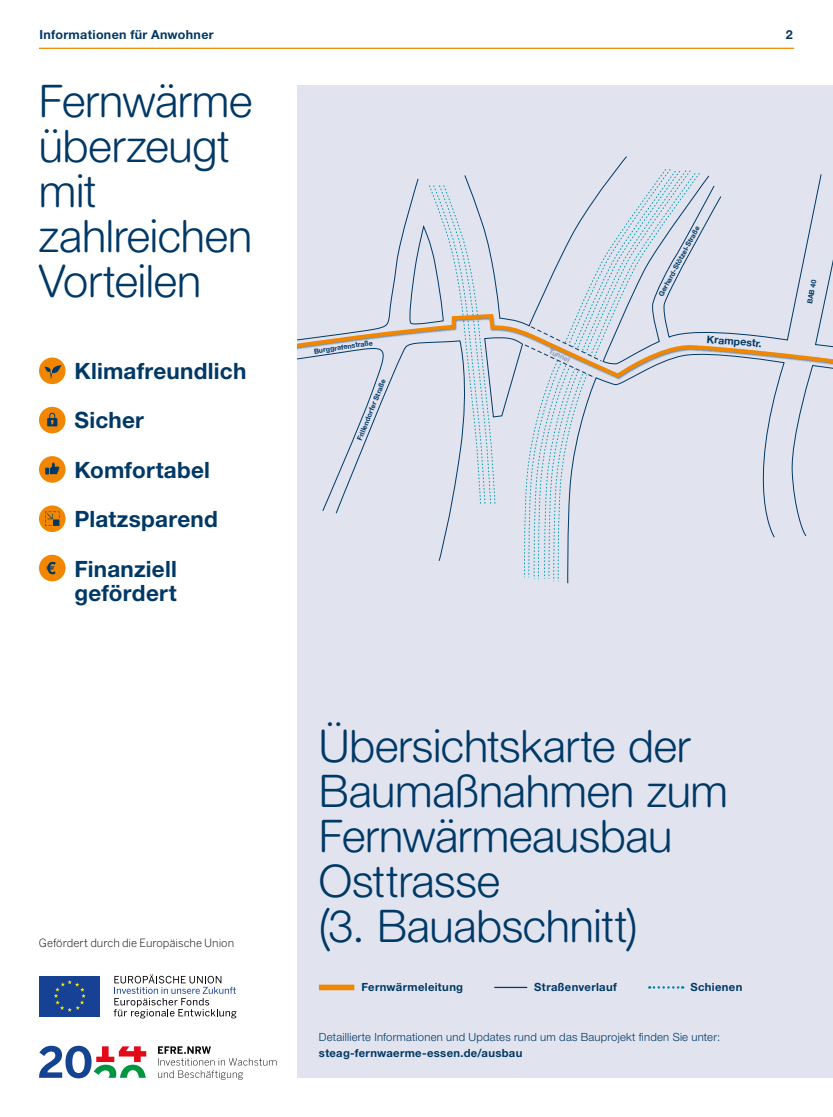
<style>
.page{position:relative;width:833px;height:1117px;background:#fff}
.page>*{position:absolute;margin:0;border:0;box-sizing:border-box;transform-origin:0 0}
.t1{font:300 45px/45px "Steag Light Rounded";letter-spacing:-.005em;color:#003866}
.t2{font:700 22.5px/49.5px "Helvetica Neue LT Std";letter-spacing:.01em;color:#003866}
.t3{font:700 12.5px "Helvetica Neue LT Std";letter-spacing:.025em;color:#003866}
.t4{font:700 11.25px "Helvetica Neue LT Std";letter-spacing:.03em;color:#003866}
.t5{font:300 11.25px "Helvetica Neue LT Std";letter-spacing:.02em;color:#003866}
.t6{font:300 11.25px "Benton Sans";color:#000}
.t7{font:700 10.5px "Helvetica Neue LT Std";color:#003866}
.t8{font:700 7.12px "Helvetica Neue LT Std";color:#003866}
.t9{font:700 7.12px "Helvetica Neue LT Std";color:rgb(0 56 102/.4)}
</style>
<div class="page">
<hr style="left:39px;top:48px;width:755px;height:1px;background:#f18700">
<div style="left:39px;top:554px;width:27px;height:27px;background:#f18700;border-radius:50%"></div>
<svg style="left:46px;top:561px;width:10px;height:13px"></svg>
<div style="left:39px;top:505px;width:27px;height:27px;background:#f18700;border-radius:50%"></div>
<svg style="left:45px;top:511px;width:15px;height:15px"></svg>
<div style="left:39px;top:407px;width:27px;height:26px;background:#f18700;border-radius:50%"></div>
<svg style="left:47px;top:412px;width:10px;height:14px"></svg>
<div style="left:39px;top:357px;width:27px;height:27px;background:#f18700;border-radius:50%"></div>
<svg style="left:44px;top:365px;width:18px;height:13px"></svg>
<div style="left:39px;top:456px;width:27px;height:26px;background:#f18700;border-radius:50%"></div>
<svg style="left:45px;top:462px;width:14px;height:12px"></svg>
<svg style="left:39px;top:1045px;width:107px;height:33px"></svg>
<svg style="left:158px;top:1046px;width:118px;height:33px"></svg>
<div style="left:39px;top:975px;width:60px;height:41px;background:#164194"></div>
<svg style="left:54px;top:980px;width:32px;height:31px"></svg>
<svg style="left:114px;top:974px;width:122px;height:44px"></svg>
<div style="left:298px;top:85px;width:535px;height:992px;background:#e1e4ef"></div>
<svg style="left:389px;top:156px;width:444px;height:156px"></svg>
<svg style="left:298px;top:312px;width:535px;height:679px"></svg>
<div style="left:319px;top:984px;width:35px;height:6px;background:#f18700"></div>
<svg style="left:649px;top:985px;width:34px;height:3px"></svg>
<hr style="left:494px;top:986px;width:33px;height:1px;background:#003866">
<p class="t3" style="left:39px;top:27px;width:176px">Informationen für Anwohner</p>
<p class="t3" style="left:785px;top:27px;width:8px">2</p>
<p class="t1" style="left:39px;top:79px;width:215px">Fernwärme überzeugt mit zahlreichen<br>Vorteilen</p>
<p class="t2" style="left:74px;top:345px;width:173px">Klimafreundlich<br>Sicher</p>
<p class="t2" style="left:74px;top:444px;width:145px">Komfortabel<br>Platzsparend</p>
<p class="t2" style="left:74px;top:555px;width:104px;line-height:24.8px">Finanziell gefördert</p>
<p class="t8" style="left:313px;top:346px;width:61px;rotate:-8deg">Burggrafenstraße</p>
<p class="t8" style="left:355px;top:438px;width:67px;rotate:-68deg">Frillendorfer Straße</p>
<p class="t9" style="left:551px;top:346px;width:24px;rotate:25deg">Tunnel</p>
<p class="t8" style="left:657px;top:294px;width:80px;rotate:-62deg">Gerhard-Stötzel-Straße</p>
<p class="t7" style="left:707px;top:332px;width:57px;rotate:5deg">Krampestr.</p>
<p class="t8" style="left:805px;top:303px;width:26px;rotate:-79deg">BAB 40</p>
<p class="t6" style="left:39px;top:936px;width:197px">Gefördert durch die Europäische Union</p>
<p class="t1" style="left:319px;top:723px;width:411px">Übersichtskarte der<br>Baumaßnahmen zum<br>Fernwärmeausbau<br>Osttrasse<br>(3. Bauabschnitt)</p>
<p class="t4" style="left:361px;top:980px;width:103px">Fernwärmeleitung</p>
<p class="t4" style="left:534px;top:980px;width:84px">Straßenverlauf</p>
<p class="t4" style="left:690px;top:980px;width:53px">Schienen</p>
<p class="t5" style="left:319px;top:1029px;width:403px">Detaillierte Informationen und Updates rund um das Bauprojekt finden Sie unter:</p>
<p class="t4" style="left:319px;top:1045px;width:205px">steag-fernwaerme-essen.de/ausbau</p>
</div>
